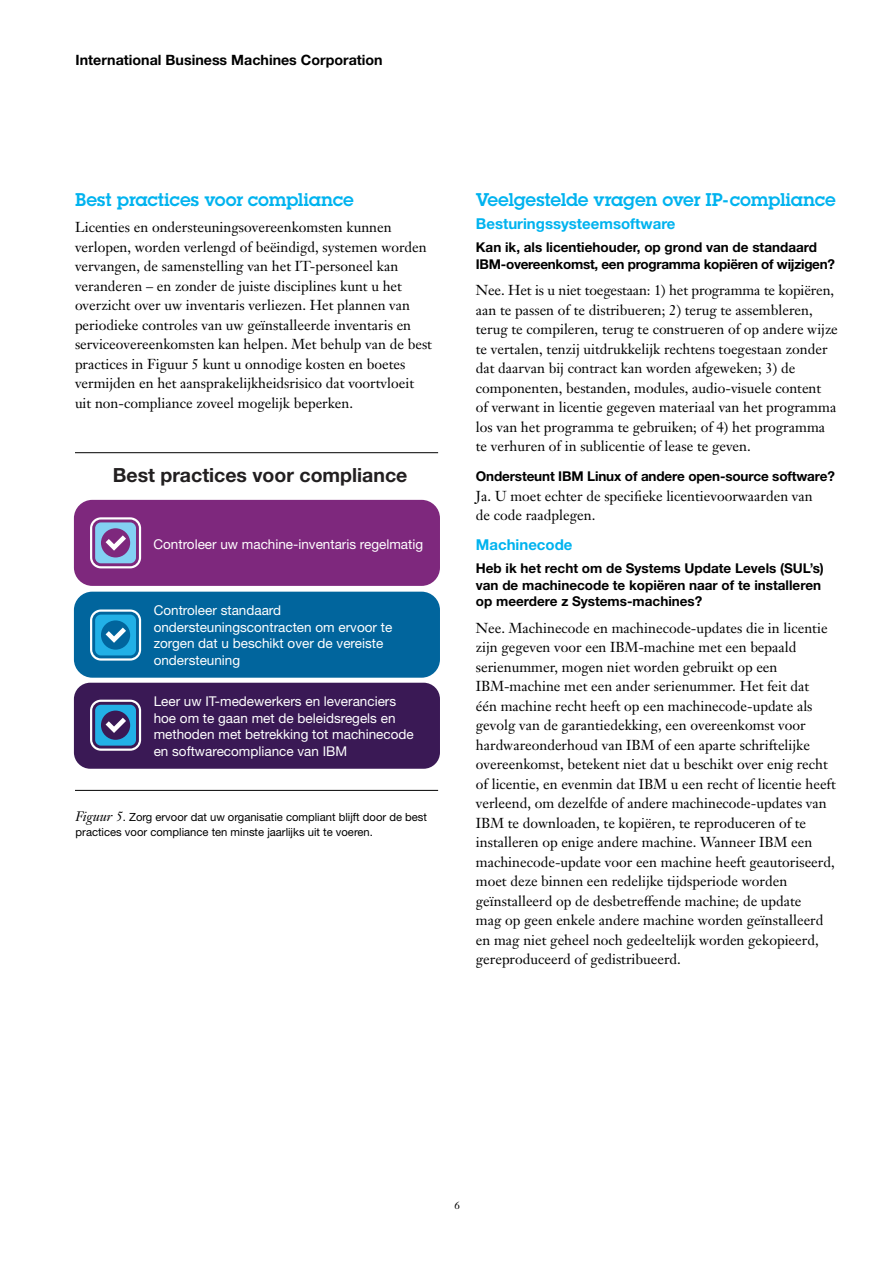
<style>
.page{position:relative;width:893px;height:1263px;background:#fff}
.page>*{position:absolute;margin:0;border:0;box-sizing:border-box;transform-origin:0 0}
.t1{font:700 19.5px "Helvetica Neue";color:#221f20}
.t2{font:18px "Lubalin Demifor IBM";color:#00b3ef}
.t3{font:700 15px "Helvetica Neue";color:#00b3ef}
.t4{font:14.25px/19.5px "Janson Text LT Pro";color:#000}
.t5{font:700 14.25px "Helvetica Neue";color:#000}
.t6{font:13.5px/16.5px "Helvetica Neue";color:#fff}
.t7{font:700 13.5px/16.5px "Helvetica Neue";color:#000}
.t8{font:700 13.5px/16.5px "Helvetica Neue";letter-spacing:-.02em;color:#000}
.t9{font:11.25px/15px "Helvetica Neue";color:#000}
.t10{font:10.5px "Janson Text LT Pro";color:#000}
.s1{font-family:"Janson Text LT Std";font-style:italic;font-size:13.5px}
</style>
<div class="page">
<div style="left:74px;top:500px;width:366px;height:86px;background:#7e287d;border-radius:18px"></div>
<svg style="left:90px;top:517px;width:51px;height:51px"></svg>
<div style="left:74px;top:592px;width:366px;height:86px;background:#01659d;border-radius:18px"></div>
<div style="left:74px;top:683px;width:366px;height:86px;background:#3a1955;border-radius:16px"></div>
<svg style="left:90px;top:609px;width:51px;height:52px"></svg>
<svg style="left:90px;top:700px;width:51px;height:51px"></svg>
<hr style="left:75px;top:452px;width:363px;height:1px;background:#000">
<hr style="left:75px;top:790px;width:363px;height:1px;background:#000">
<p class="t5" style="left:76px;top:51px;width:309px">International Business Machines Corporation</p>
<p class="t2" style="left:75px;top:188px;width:280px">Best practices voor compliance</p>
<p class="t4" style="left:75px;top:217px;width:359px">Licenties en ondersteuningsovereenkomsten kunnen verlopen, worden verlengd of beëindigd, systemen worden vervangen, de samenstelling van het IT-personeel kan veranderen – en zonder de juiste disciplines kunt u het overzicht over uw inventaris verliezen. Het plannen van periodieke controles van uw geïnstalleerde inventaris en serviceovereenkomsten kan helpen. Met behulp van de best practices in Figuur 5 kunt u onnodige kosten en boetes vermijden en het aansprakelijkheidsrisico dat voortvloeit uit non-compliance zoveel mogelijk beperken.</p>
<h1 class="t1" style="left:113px;top:463px;width:296px">Best practices voor compliance</h1>
<p class="t6" style="left:153px;top:535px;width:271px">Controleer uw machine-inventaris regelmatig</p>
<p class="t6" style="left:154px;top:602px;width:240px">Controleer standaard ondersteuningscontracten om ervoor te zorgen dat u beschikt over de vereiste ondersteuning</p>
<p class="t6" style="left:154px;top:693px;width:262px">Leer uw IT-medewerkers en leveranciers hoe om te gaan met de beleidsregels en methoden met betrekking tot machinecode en softwarecompliance van IBM</p>
<p class="t9" style="left:76px;top:809px;width:353px"><span class="s1">Figuur 5</span>. Zorg ervoor dat uw organisatie compliant blijft door de best practices voor compliance ten minste jaarlijks uit te voeren.</p>
<p class="t2" style="left:476px;top:188px;width:361px">Veelgestelde vragen over IP-compliance</p>
<p class="t3" style="left:476px;top:215px;width:201px">Besturingssysteemsoftware</p>
<p class="t8" style="left:476px;top:239px;width:361px">Kan ik, als licentiehouder, op grond van de standaard<br>IBM-overeenkomst, een programma kopiëren of wijzigen?</p>
<p class="t4" style="left:476px;top:280px;width:364px">Nee. Het is u niet toegestaan: 1) het programma te kopiëren, aan te passen of te distribueren; 2) terug te assembleren, terug te compileren, terug te construeren of op andere wijze te vertalen, tenzij uitdrukkelijk rechtens toegestaan zonder dat daarvan bij contract kan worden afgeweken; 3) de componenten, bestanden, modules, audio-visuele content<br>of verwant in licentie gegeven materiaal van het programma los van het programma te gebruiken; of 4) het programma te verhuren of in sublicentie of lease te geven.</p>
<p class="t7" style="left:476px;top:468px;width:361px">Ondersteunt IBM Linux of andere open-source software?</p>
<p class="t4" style="left:476px;top:486px;width:338px">Ja. U moet echter de specifieke licentievoorwaarden van de code raadplegen.</p>
<p class="t3" style="left:476px;top:536px;width:98px">Machinecode</p>
<p class="t7" style="left:476px;top:560px;width:350px">Heb ik het recht om de Systems Update Levels (SUL’s) van de machinecode te kopiëren naar of te installeren op meerdere z Systems-machines?</p>
<p class="t4" style="left:476px;top:618px;width:361px">Nee. Machinecode en machinecode-updates die in licentie zijn gegeven voor een IBM-machine met een bepaald serienummer, mogen niet worden gebruikt op een IBM-machine met een ander serienummer. Het feit dat<br>één machine recht heeft op een machinecode-update als gevolg van de garantiedekking, een overeenkomst voor hardwareonderhoud van IBM of een aparte schriftelijke overeenkomst, betekent niet dat u beschikt over enig recht of licentie, en evenmin dat IBM u een recht of licentie heeft verleend, om dezelfde of andere machinecode-updates van IBM te downloaden, te kopiëren, te reproduceren of te installeren op enige andere machine. Wanneer IBM een machinecode-update voor een machine heeft geautoriseerd, moet deze binnen een redelijke tijdsperiode worden geïnstalleerd op de desbetreffende machine; de update<br>mag op geen enkele andere machine worden geïnstalleerd en mag niet geheel noch gedeeltelijk worden gekopieerd, gereproduceerd of gedistribueerd.</p>
<p class="t10" style="left:455px;top:1198px;width:7px">6</p>
</div>
